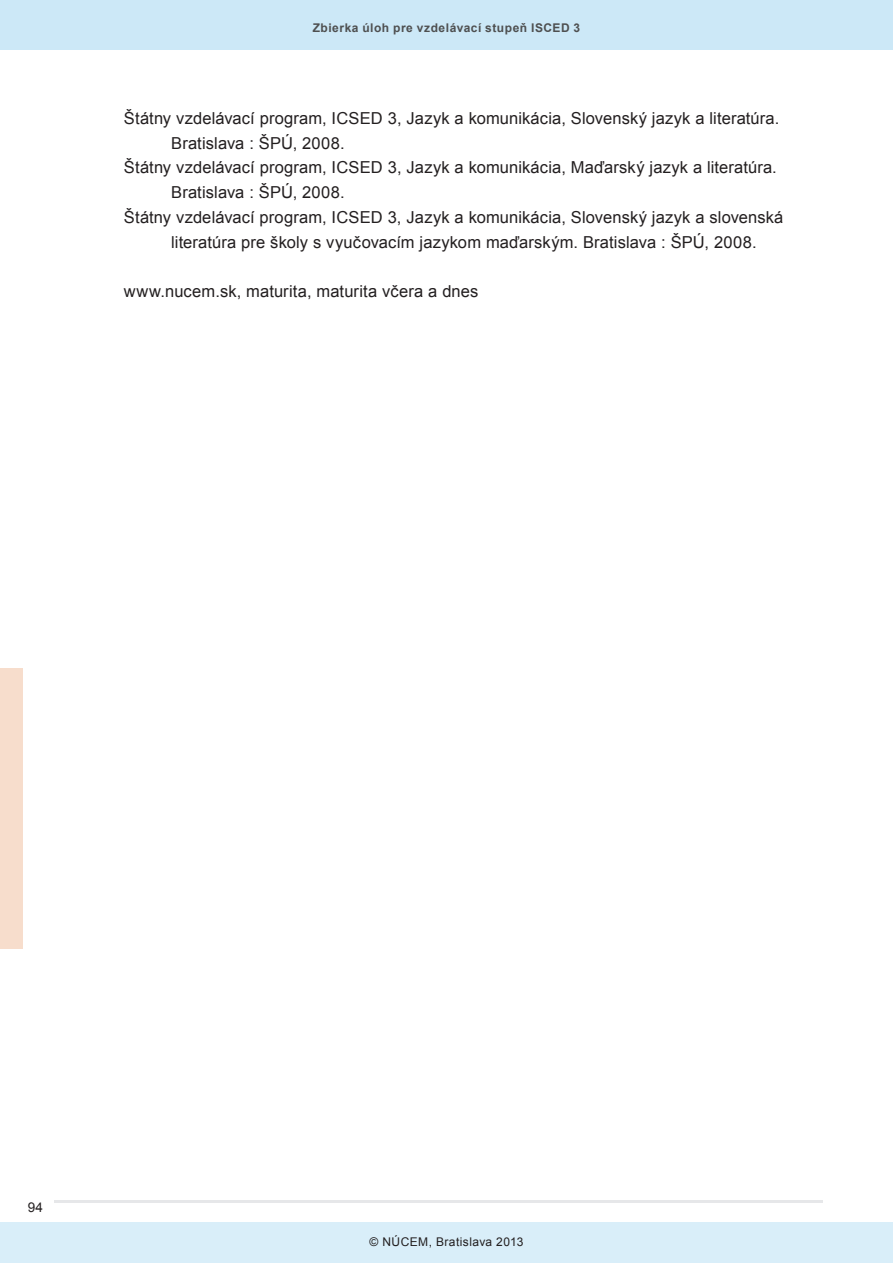
<style>
.page{position:relative;width:893px;height:1263px;background:#fff}
.page>*{position:absolute;margin:0;border:0;box-sizing:border-box;transform-origin:0 0}
.t1{font:16.5px "Arial";letter-spacing:.01em;color:#231f20}
.t2{font:13.5px "Arial";color:#231f20}
.t3{font:700 12px "Arial";letter-spacing:.04em;color:#4e4f50}
.t4{font:12px "Arial";letter-spacing:.035em;color:#231f20}
</style>
<div class="page">
<div style="left:0;top:0;width:893px;height:50px;background:#cce8f7"></div>
<div style="left:0;top:1222px;width:893px;height:41px;background:#d9eef9"></div>
<hr style="left:54px;top:1200px;width:768px;height:3px;background:#e6e7e9">
<hr style="left:892px;top:0;width:1px;height:1263px;background:#fff">
<div style="left:0;top:668px;width:22px;height:281px;background:#f7ddcc"></div>
<p class="t3" style="left:313px;top:20px;width:269px">Zbierka úloh pre vzdelávací stupeň ISCED 3</p>
<p class="t1" style="left:124px;top:107px;width:657px">Štátny vzdelávací program, ICS ED 3, Jazyk a komunikácia, Slovenský jazyk a literatúra.</p>
<p class="t1" style="left:171px;top:132px;width:175px">Bratislava : ŠPÚ, 2008.</p>
<p class="t1" style="left:124px;top:157px;width:654px">Štátny vzdelávací program, ICS ED 3, Jazyk a komunikácia, Maďarský jazyk a literatúra.</p>
<p class="t1" style="left:171px;top:181px;width:175px">Bratislava : ŠPÚ, 2008.</p>
<p class="t1" style="left:124px;top:206px;width:661px">Štátny vzdelávací program, ICS ED 3, Jazyk a komunikácia, Slovenský jazyk a slovenská</p>
<p class="t1" style="left:171px;top:231px;width:587px">literatúra pre školy s vyučovacím jazykom maďarským. Bratislava : ŠPÚ, 2008.</p>
<p class="t1" style="left:124px;top:280px;width:356px">www.nucem.sk, maturita, maturita včera a dnes</p>
<p class="t2" style="left:28px;top:1198px;width:17px">94</p>
<p class="t4" style="left:370px;top:1234px;width:155px">© NÚCEM, Bratislava 2013</p>
</div>
